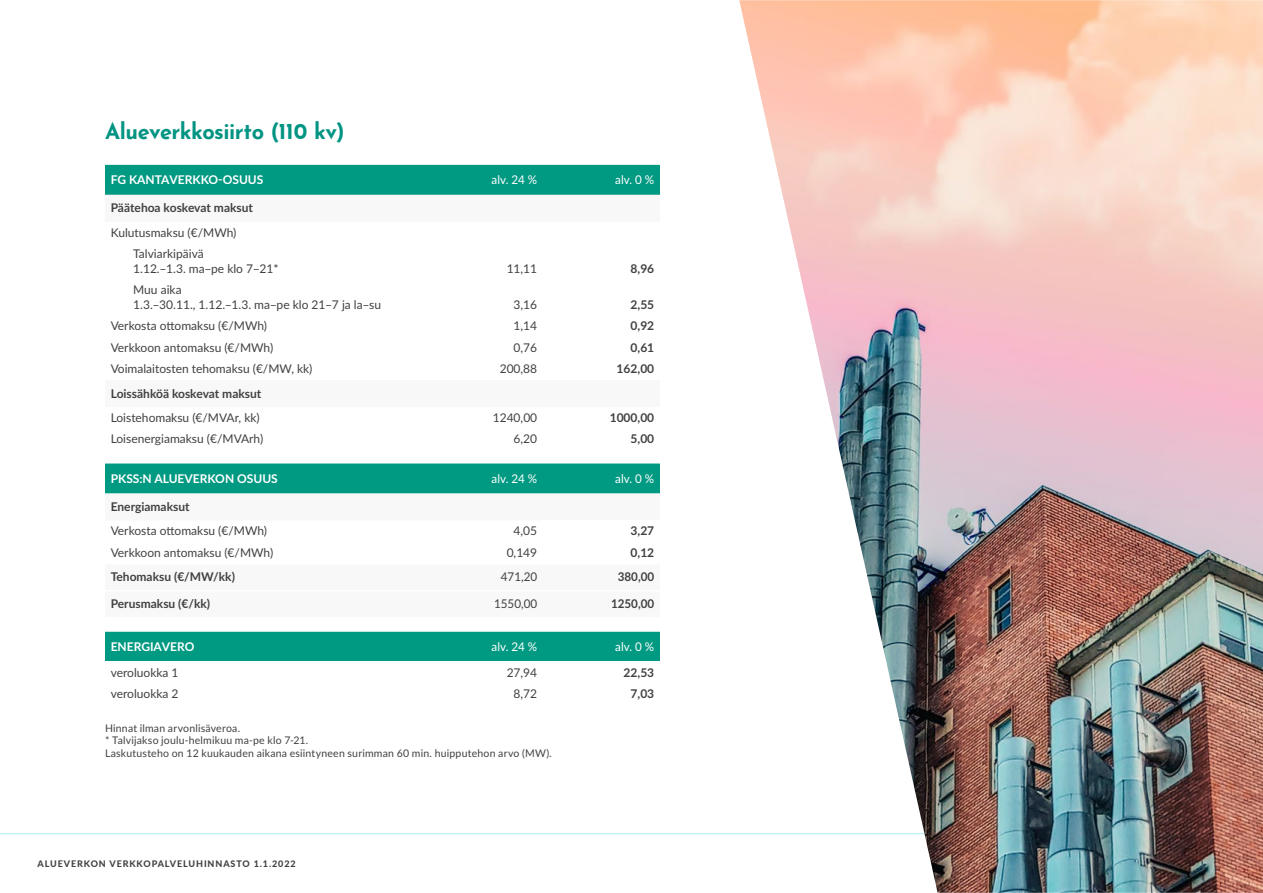
<style>
.page{position:relative;width:1263px;height:893px;background:#fff}
.page>*{position:absolute;margin:0;border:0;box-sizing:border-box;transform-origin:0 0}
.t1{font:700 22.35px "Josefin Sans";letter-spacing:-.02em;color:#009483}
.t2{font:12px/21.6px "Lato";color:#414141}
.t3{font:700 12px "Lato";color:#414141}
.t4{font:700 12px "Lato";color:#fff}
.t5{font:12px "Lato";color:#fff}
.t6{font:10.5px/12.6px "Lato";letter-spacing:.02em;color:#414141}
.t7{font:800 9px "Lato";letter-spacing:.1em;color:#414141}
</style>
<div class="page">
<hr style="left:0;top:833px;width:1263px;height:1px;background:#a4eef2">
<div style="left:105px;top:165px;width:555px;height:30px;background:#009982"></div>
<div style="left:105px;top:464px;width:555px;height:30px;background:#009982"></div>
<div style="left:105px;top:632px;width:555px;height:29px;background:#009982"></div>
<img style="left:739px;top:0;width:524px;height:893px">
<h1 class="t1" style="left:105px;top:111px;width:241px">Alueverkkosiirto (110 kv)</h1>
<p class="t4" style="left:111px;top:171px;width:154px">FG KANTAVERKKO-OSUUS</p>
<p class="t5" style="left:491px;top:171px;width:47px">alv. 24 %</p>
<p class="t5" style="left:615px;top:171px;width:40px">alv. 0 %</p>
<p class="t3" style="left:111px;top:199px;width:144px">Päätehoa koskevat maksut</p>
<p class="t2" style="left:133px;top:221px;width:105px;text-indent:-22px">Kulutusmaksu (€/MWh)<br>Talviarkipäivä</p>
<p class="t2" style="left:133px;top:257px;width:147px">1.12.−1.3. ma−pe klo 7−21*</p>
<p class="t2" style="left:507px;top:257px;width:32px">11,11</p>
<p class="t3" style="left:630px;top:259px;width:25px">8,96</p>
<p class="t2" style="left:133px;top:282px;width:249px;line-height:14.4px">Muu aika<br>1.3.−30.11., 1.12.−1.3. ma−pe klo 21−7 ja la−su</p>
<p class="t2" style="left:514px;top:293px;width:25px">3,16</p>
<p class="t3" style="left:630px;top:295px;width:25px">2,55</p>
<p class="t2" style="left:111px;top:314px;width:158px">Verkosta ottomaksu (€/MWh)</p>
<p class="t2" style="left:514px;top:314px;width:25px">1,14</p>
<p class="t3" style="left:630px;top:317px;width:25px">0,92</p>
<p class="t2" style="left:111px;top:336px;width:164px">Verkkoon antomaksu (€/MWh)</p>
<p class="t2" style="left:514px;top:336px;width:25px">0,76</p>
<p class="t3" style="left:630px;top:338px;width:25px">0,61</p>
<p class="t2" style="left:111px;top:358px;width:203px">Voimalaitosten tehomaksu (€/MW, kk)</p>
<p class="t2" style="left:500px;top:358px;width:39px">200,88</p>
<p class="t3" style="left:617px;top:360px;width:39px">162,00</p>
<p class="t3" style="left:111px;top:384px;width:152px">Loissähköä koskevat maksut</p>
<p class="t2" style="left:111px;top:406px;width:151px">Loistehomaksu (€/MVAr, kk)</p>
<p class="t2" style="left:493px;top:406px;width:46px">1240,00</p>
<p class="t3" style="left:610px;top:409px;width:46px">1000,00</p>
<p class="t2" style="left:111px;top:428px;width:154px">Loisenergiamaksu (€/MVArh)</p>
<p class="t2" style="left:514px;top:428px;width:25px">6,20</p>
<p class="t3" style="left:630px;top:430px;width:25px">5,00</p>
<p class="t4" style="left:111px;top:470px;width:169px">PKSS:N ALUEVERKON OSUUS</p>
<p class="t5" style="left:491px;top:470px;width:47px">alv. 24 %</p>
<p class="t5" style="left:615px;top:470px;width:40px">alv. 0 %</p>
<p class="t3" style="left:111px;top:498px;width:80px">Energiamaksut</p>
<p class="t2" style="left:111px;top:520px;width:158px">Verkosta ottomaksu (€/MWh)</p>
<p class="t2" style="left:514px;top:520px;width:25px">4,05</p>
<p class="t3" style="left:630px;top:522px;width:25px">3,27</p>
<p class="t2" style="left:111px;top:541px;width:164px">Verkkoon antomaksu (€/MWh)</p>
<p class="t2" style="left:507px;top:541px;width:32px">0,149</p>
<p class="t3" style="left:630px;top:544px;width:25px">0,12</p>
<p class="t3" style="left:111px;top:568px;width:126px">Tehomaksu (€/MW/kk)</p>
<p class="t2" style="left:501px;top:565px;width:38px">471,20</p>
<p class="t3" style="left:618px;top:568px;width:38px">380,00</p>
<p class="t3" style="left:111px;top:595px;width:101px">Perusmaksu (€/kk)</p>
<p class="t2" style="left:494px;top:592px;width:45px">1550,00</p>
<p class="t3" style="left:611px;top:595px;width:45px">1250,00</p>
<p class="t4" style="left:111px;top:638px;width:85px">ENERGIAVERO</p>
<p class="t5" style="left:491px;top:638px;width:47px">alv. 24 %</p>
<p class="t5" style="left:615px;top:638px;width:40px">alv. 0 %</p>
<p class="t2" style="left:111px;top:661px;width:69px">veroluokka 1</p>
<p class="t2" style="left:507px;top:661px;width:32px">27,94</p>
<p class="t3" style="left:624px;top:663px;width:32px">22,53</p>
<p class="t2" style="left:111px;top:682px;width:69px">veroluokka 2</p>
<p class="t2" style="left:514px;top:682px;width:25px">8,72</p>
<p class="t3" style="left:630px;top:685px;width:25px">7,03</p>
<p class="t6" style="left:105px;top:721px;width:448px">Hinnat ilman arvonlisäveroa.<br>* Talvijakso joulu-helmikuu ma-pe klo 7-21.<br>Laskutusteho on 12 kuukauden aikana esiintyneen surimman 60 min. huipputehon arvo (MW).</p>
<p class="t7" style="left:38px;top:857px;width:260px">ALUEVERKON VERKKOPALVELUHINNASTO 1.1.2022</p>
</div>
